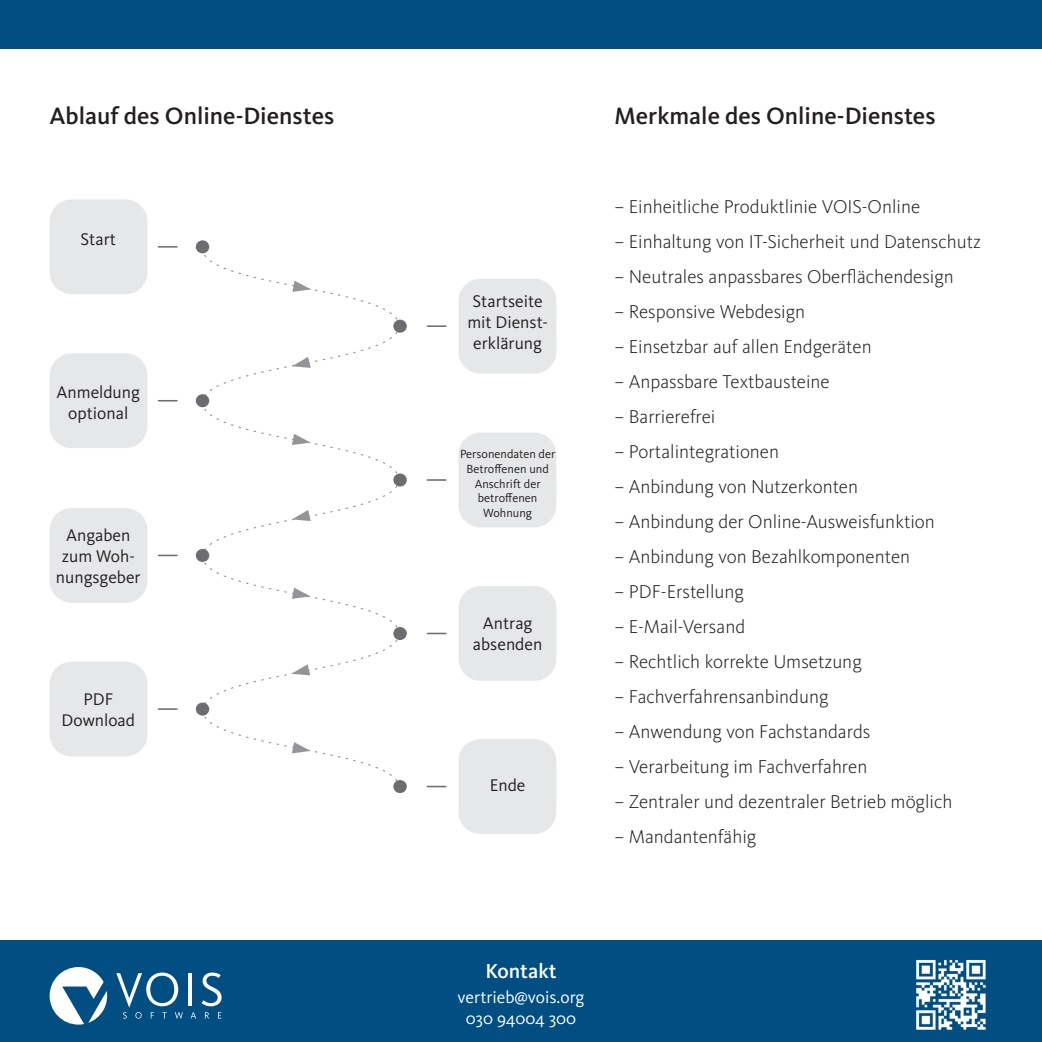
<style>
.page{position:relative;width:1042px;height:1042px;background:#fff}
.page>*{position:absolute;margin:0;border:0;box-sizing:border-box;transform-origin:0 0}
.t1{font:500 24.5px "Kievit OT";color:#231f20}
.t2{font:500 21px "Kievit OT";color:#fff}
.t3{font:300 19.25px "Kievit OT";color:#231f20}
.t4{font:17.5px/21px "Kievit OT";color:#231f20;text-align:center}
.t5{font:17.5px/21px "Kievit OT";color:#fff;text-align:center}
.t6{font:12.25px/14.7px "Kievit OT";color:#231f20;text-align:center}
</style>
<div class="page">
<div style="left:393px;top:473px;width:14px;height:13px;background:#6c6d70;border-radius:50%"></div>
<div style="left:196px;top:394px;width:13px;height:13px;background:#6c6d70;border-radius:50%"></div>
<div style="left:393px;top:320px;width:14px;height:13px;background:#6c6d70;border-radius:50%"></div>
<div style="left:196px;top:549px;width:13px;height:13px;background:#6c6d70;border-radius:50%"></div>
<div style="left:393px;top:627px;width:14px;height:13px;background:#6c6d70;border-radius:50%"></div>
<div style="left:196px;top:702px;width:13px;height:13px;background:#6c6d70;border-radius:50%"></div>
<div style="left:50px;top:508px;width:97px;height:95px;background:#e6e7e9;border-radius:22px"></div>
<svg style="left:158px;top:555px;width:19px;height:1px"></svg>
<div style="left:50px;top:662px;width:97px;height:94px;background:#e6e7e9;border-radius:22px"></div>
<svg style="left:158px;top:708px;width:19px;height:2px"></svg>
<div style="left:458px;top:739px;width:98px;height:95px;background:#e6e7e9;border-radius:22px"></div>
<svg style="left:427px;top:786px;width:19px;height:1px"></svg>
<div style="left:458px;top:586px;width:98px;height:95px;background:#e6e7e9;border-radius:22px"></div>
<svg style="left:427px;top:633px;width:19px;height:1px"></svg>
<div style="left:458px;top:433px;width:98px;height:94px;background:#e6e7e9;border-radius:22px"></div>
<svg style="left:427px;top:479px;width:19px;height:2px"></svg>
<div style="left:458px;top:279px;width:98px;height:94px;background:#e6e7e9;border-radius:22px"></div>
<svg style="left:427px;top:325px;width:19px;height:2px"></svg>
<div style="left:50px;top:353px;width:97px;height:95px;background:#e6e7e9;border-radius:22px"></div>
<svg style="left:158px;top:400px;width:19px;height:1px"></svg>
<div style="left:50px;top:199px;width:97px;height:95px;background:#e6e7e9;border-radius:22px"></div>
<svg style="left:158px;top:246px;width:19px;height:2px"></svg>
<div style="left:196px;top:240px;width:13px;height:13px;background:#6c6d70;border-radius:50%"></div>
<svg style="left:204px;top:255px;width:196px;height:68px"></svg>
<svg style="left:202px;top:331px;width:196px;height:69px"></svg>
<svg style="left:204px;top:484px;width:194px;height:70px"></svg>
<svg style="left:202px;top:638px;width:196px;height:70px"></svg>
<svg style="left:204px;top:408px;width:196px;height:69px"></svg>
<svg style="left:203px;top:561px;width:196px;height:70px"></svg>
<svg style="left:203px;top:715px;width:194px;height:67px"></svg>
<div style="left:393px;top:780px;width:14px;height:13px;background:#6c6d70;border-radius:50%"></div>
<div style="left:0;top:0;width:1042px;height:49px;background:#014e83"></div>
<div style="left:0;top:940px;width:1042px;height:102px;background:#014e83"></div>
<svg style="left:50px;top:967px;width:57px;height:57px"></svg>
<hr style="left:188px;top:973px;width:3px;height:32px;background:#fff">
<svg style="left:116px;top:972px;width:67px;height:46px"></svg>
<svg style="left:191px;top:1012px;width:5px;height:6px"></svg>
<svg style="left:202px;top:972px;width:20px;height:47px"></svg>
<img style="left:916px;top:959px;width:70px;height:71px">
<p class="t1" style="left:50px;top:101px;width:286px">Ablauf des Online-Dienstes</p>
<p class="t1" style="left:614px;top:101px;width:322px">Merkmale des Online-Dienstes</p>
<p class="t4" style="left:81px;top:229px;width:37px">Start</p>
<p class="t4" style="left:57px;top:381px;width:85px">Anmeldung optional</p>
<p class="t4" style="left:56px;top:524px;width:86px">Angaben zum Woh&shy;nungsgeber</p>
<p class="t4" style="left:62px;top:688px;width:75px">PDF<br>Download</p>
<p class="t4" style="left:467px;top:291px;width:82px">Startseite mit Dienst&shy;erklärung</p>
<p class="t6" style="left:460px;top:447px;width:97px">Personendaten der<br>Betroffenen und<br>Anschrift der betroffenen<br>Wohnung</p>
<p class="t4" style="left:473px;top:612px;width:71px">Antrag absenden</p>
<p class="t4" style="left:490px;top:775px;width:37px">Ende</p>
<p class="t3" style="left:614px;top:195px;width:307px">– Einheitliche Produktlinie VOIS-Online</p>
<p class="t3" style="left:614px;top:230px;width:368px">– Einhaltung von IT-Sicherheit und Datenschutz</p>
<p class="t3" style="left:614px;top:265px;width:341px">– Neutrales anpassbares Oberflächendesign</p>
<p class="t3" style="left:614px;top:300px;width:192px">– Responsive Webdesign</p>
<p class="t3" style="left:614px;top:335px;width:259px">– Einsetzbar auf allen Endgeräten</p>
<p class="t3" style="left:614px;top:370px;width:217px">– Anpassbare Textbausteine</p>
<p class="t3" style="left:614px;top:405px;width:103px">– Barrierefrei</p>
<p class="t3" style="left:614px;top:440px;width:166px">– Portalintegrationen</p>
<p class="t3" style="left:614px;top:475px;width:245px">– Anbindung von Nutzerkonten</p>
<p class="t3" style="left:614px;top:510px;width:322px">– Anbindung der Online-Ausweisfunktion</p>
<p class="t3" style="left:614px;top:545px;width:297px">– Anbindung von Bezahlkomponenten</p>
<p class="t3" style="left:614px;top:580px;width:131px">– PDF-Erstellung</p>
<p class="t3" style="left:614px;top:615px;width:132px">– E-Mail-Versand</p>
<p class="t3" style="left:614px;top:650px;width:249px">– Rechtlich korrekte Umsetzung</p>
<p class="t3" style="left:614px;top:685px;width:216px">– Fachverfahrensanbindung</p>
<p class="t3" style="left:614px;top:720px;width:257px">– Anwendung von Fachstandards</p>
<p class="t3" style="left:614px;top:755px;width:254px">– Verarbeitung im Fachverfahren</p>
<p class="t3" style="left:614px;top:790px;width:339px">– Zentraler und dezentraler Betrieb möglich</p>
<p class="t3" style="left:614px;top:825px;width:143px">– Mandantenfähig</p>
<p class="t2" style="left:485px;top:958px;width:73px">Kontakt</p>
<p class="t5" style="left:457px;top:986px;width:128px">vertrieb@vois.org<br>030 94004 300</p>
</div>
